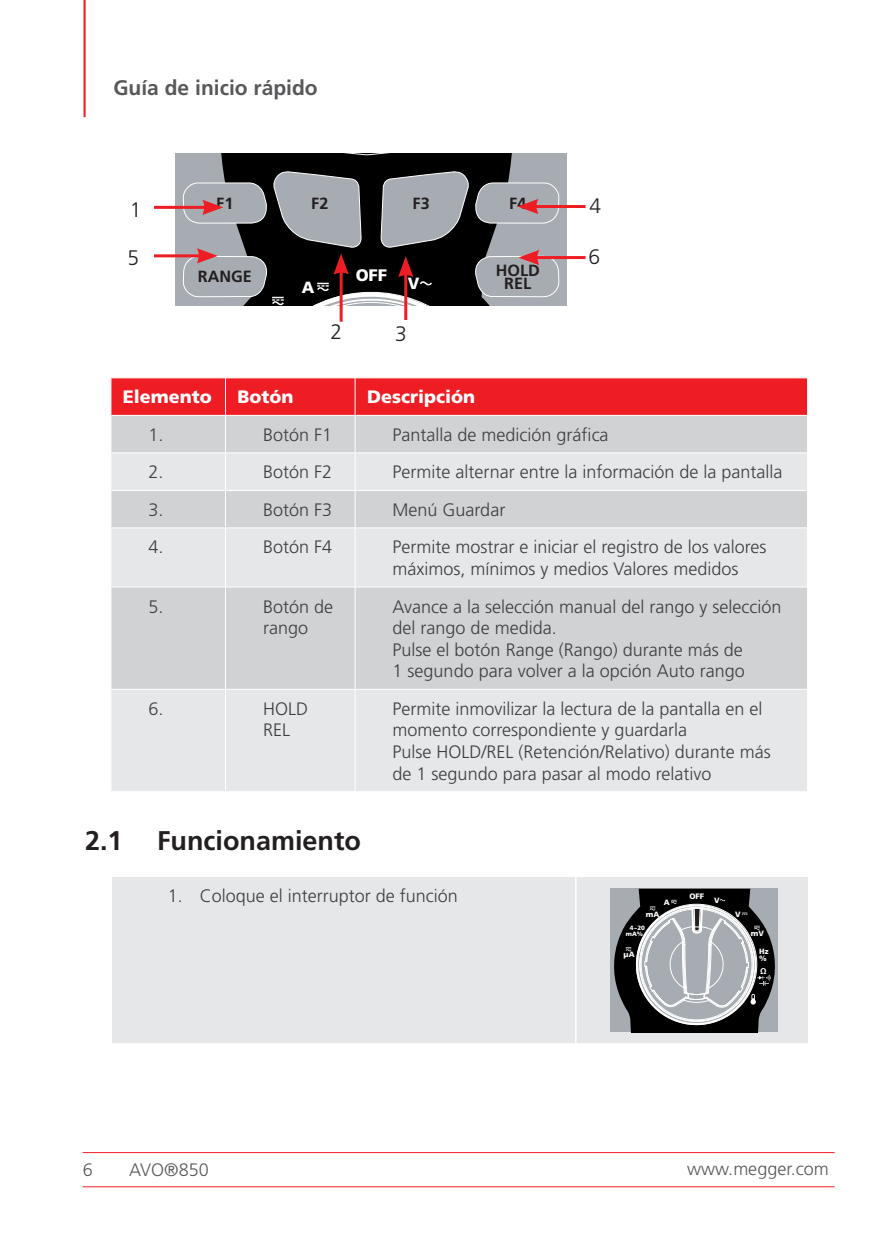
<style>
.page{position:relative;width:893px;height:1259px;background:#fff}
.page>*{position:absolute;margin:0;border:0;box-sizing:border-box;transform-origin:0 0}
.t1{font:700 27px "Frutiger LT Pro";color:#231f20}
.t2{font:700 21px "Frutiger LT Pro";color:#57585a}
.t3{font:300 21px "Frutiger LT Pro";color:#231f20}
.Table_Body_copy{font:300 18px/21.6px "Frutiger LT Pro";color:#3e3e3f}
.TableHeader{font:900 18px "Frutiger LT Pro";color:#fff}
.t4{font:300 18px "Frutiger LT Pro";color:#57585a}
.t5{font:900 16.8px "Frutiger LT Pro";color:#fff}
.t6{font:700 16.2px/13.2px "Frutiger LT Pro";color:#231f20;text-align:center}
.t7{font:900 16.2px "Frutiger LT Pro";color:#fff}
.t8{font:700 8.4px "Frutiger LT Pro";color:#fff}
.t9{font:900 7.8px/6.9px "Frutiger LT Pro";color:#fff}
.t10{font:900 6.3px/5.4px "Frutiger LT Pro";color:#fff}
</style>
<div class="page">
<hr style="left:83px;top:1152px;width:751px;height:1px;background:#ee1d23">
<hr style="left:83px;top:1186px;width:751px;height:1px;background:#ee1d23">
<hr style="left:84px;top:0;width:2px;height:117px;background:#ee1d23">
<svg style="left:175px;top:153px;width:391px;height:153px;background:#494b4e"></svg>
<svg style="left:224px;top:153px;width:286px;height:2px"></svg>
<hr style="left:154px;top:206px;width:53px;height:3px;background:#ee1d23">
<hr style="left:534px;top:205px;width:51px;height:3px;background:#ee1d23">
<hr style="left:154px;top:254px;width:47px;height:3px;background:#ee1d23">
<hr style="left:535px;top:256px;width:50px;height:3px;background:#ee1d23">
<hr style="left:340px;top:270px;width:3px;height:52px;background:#ee1d23">
<hr style="left:404px;top:272px;width:3px;height:48px;background:#ee1d23">
<svg style="left:182px;top:170px;width:378px;height:136px;background:#6c6a6d"></svg>
<div style="left:111px;top:378px;width:696px;height:37px;background:#ee1d23"></div>
<div style="left:111px;top:416px;width:696px;height:36px;background:#d1d2d4"></div>
<svg style="left:111px;top:453px;width:696px;height:338px;background:#dddee0"></svg>
<hr style="left:225px;top:378px;width:1px;height:37px;background:#fff">
<hr style="left:355px;top:378px;width:1px;height:37px;background:#fff">
<hr style="left:225px;top:416px;width:1px;height:36px;background:#fff">
<hr style="left:355px;top:416px;width:1px;height:36px;background:#fff">
<hr style="left:225px;top:453px;width:1px;height:37px;background:#fff">
<hr style="left:355px;top:453px;width:1px;height:37px;background:#fff">
<hr style="left:111px;top:490px;width:114px;height:1px;background:#fff">
<hr style="left:225px;top:490px;width:130px;height:1px;background:#fff">
<hr style="left:225px;top:491px;width:1px;height:36px;background:#fff">
<hr style="left:355px;top:490px;width:452px;height:1px;background:#fff">
<hr style="left:355px;top:491px;width:1px;height:36px;background:#fff">
<hr style="left:111px;top:527px;width:114px;height:1px;background:#fff">
<hr style="left:225px;top:527px;width:130px;height:1px;background:#fff">
<hr style="left:225px;top:528px;width:1px;height:58px;background:#fff">
<hr style="left:355px;top:527px;width:453px;height:1px;background:#fff">
<hr style="left:355px;top:528px;width:1px;height:58px;background:#fff">
<hr style="left:111px;top:586px;width:114px;height:1px;background:#fff">
<hr style="left:225px;top:586px;width:130px;height:1px;background:#fff">
<hr style="left:225px;top:587px;width:1px;height:102px;background:#fff">
<hr style="left:355px;top:586px;width:453px;height:1px;background:#fff">
<hr style="left:355px;top:587px;width:1px;height:102px;background:#fff">
<hr style="left:111px;top:689px;width:114px;height:1px;background:#fff">
<hr style="left:225px;top:689px;width:130px;height:1px;background:#fff">
<hr style="left:225px;top:690px;width:1px;height:101px;background:#fff">
<hr style="left:355px;top:689px;width:452px;height:1px;background:#fff">
<hr style="left:355px;top:690px;width:1px;height:101px;background:#fff">
<div style="left:112px;top:877px;width:696px;height:166px;background:#e6e7e9"></div>
<hr style="left:575px;top:877px;width:2px;height:166px;background:#fff">
<svg style="left:610px;top:888px;width:168px;height:144px;background:#777a7d"></svg>
<p class="t2" style="left:113px;top:75px;width:206px">Guía de inicio rápido</p>
<p class="t6" style="left:311px;top:197px;width:19px">F2</p>
<p class="t6" style="left:413px;top:197px;width:19px">F3</p>
<p class="t6" style="left:509px;top:197px;width:19px">F4</p>
<p class="t6" style="left:216px;top:197px;width:19px">F1</p>
<p class="t3" style="left:130px;top:198px;width:13px">1</p>
<p class="t3" style="left:589px;top:194px;width:13px">4</p>
<p class="t3" style="left:128px;top:245px;width:13px">5</p>
<p class="t3" style="left:588px;top:244px;width:13px">6</p>
<p class="t6" style="left:198px;top:270px;width:55px">RANGE</p>
<p class="t6" style="left:496px;top:264px;width:46px">HOLD<br>REL</p>
<p class="t5" style="left:356px;top:265px;width:33px">OFF</p>
<p class="t7" style="left:302px;top:277px;width:14px">A</p>
<p class="t7" style="left:408px;top:274px;width:13px">V</p>
<p class="t3" style="left:330px;top:319px;width:13px">2</p>
<p class="t3" style="left:395px;top:322px;width:13px">3</p>
<p class="TableHeader" style="left:123px;top:386px;width:91px">Elemento</p>
<p class="TableHeader" style="left:237px;top:386px;width:58px">Botón</p>
<p class="TableHeader" style="left:367px;top:386px;width:110px">Descripción</p>
<p class="Table_Body_copy" style="left:148px;top:424px;width:17px">1.</p>
<p class="Table_Body_copy" style="left:263px;top:424px;width:71px">Botón F1</p>
<p class="Table_Body_copy" style="left:393px;top:424px;width:218px">Pantalla de medición gráfica</p>
<p class="Table_Body_copy" style="left:148px;top:461px;width:17px">2.</p>
<p class="Table_Body_copy" style="left:263px;top:461px;width:71px">Botón F2</p>
<p class="Table_Body_copy" style="left:393px;top:461px;width:391px">Permite alternar entre la información de la pantalla</p>
<p class="Table_Body_copy" style="left:148px;top:499px;width:17px">3.</p>
<p class="Table_Body_copy" style="left:263px;top:499px;width:71px">Botón F3</p>
<p class="Table_Body_copy" style="left:393px;top:499px;width:114px">Menú Guardar</p>
<p class="Table_Body_copy" style="left:148px;top:536px;width:17px">4.</p>
<p class="Table_Body_copy" style="left:263px;top:536px;width:71px">Botón F4</p>
<p class="Table_Body_copy" style="left:393px;top:536px;width:376px">Permite mostrar e iniciar el registro de los valores máximos, mínimos y medios Valores medidos</p>
<p class="Table_Body_copy" style="left:148px;top:595px;width:17px">5.</p>
<p class="Table_Body_copy" style="left:263px;top:595px;width:72px">Botón de rango</p>
<p class="Table_Body_copy" style="left:393px;top:595px;width:390px">Avance a la selección manual del rango y selección del rango de medida.</p>
<p class="Table_Body_copy" style="left:393px;top:639px;width:354px">Pulse el botón Range (Rango) durante más de<br>1 segundo para volver a la opción Auto rango</p>
<p class="Table_Body_copy" style="left:148px;top:698px;width:17px">6.</p>
<p class="Table_Body_copy" style="left:263px;top:698px;width:47px">HOLD</p>
<p class="Table_Body_copy" style="left:263px;top:719px;width:28px">REL</p>
<p class="Table_Body_copy" style="left:393px;top:698px;width:371px">Permite inmovilizar la lectura de la pantalla en el momento correspondiente y guardarla</p>
<p class="Table_Body_copy" style="left:393px;top:741px;width:380px">Pulse HOLD/REL (Retención/Relativo) durante más de 1 segundo para pasar al modo relativo</p>
<p class="t1" style="left:85px;top:824px;width:39px">2.1</p>
<p class="t1" style="left:157px;top:824px;width:206px">Funcionamiento</p>
<p class="Table_Body_copy" style="left:168px;top:885px;width:292px">1. Coloque el interruptor de función</p>
<p class="t9" style="left:689px;top:893px;width:16px">OFF</p>
<p class="t9" style="left:664px;top:898px;width:7px">A</p>
<p class="t9" style="left:714px;top:897px;width:7px">V</p>
<p class="t9" style="left:646px;top:910px;width:15px">mA</p>
<p class="t10" style="left:626px;top:925px;width:21px;text-indent:4px">4~20 mA%</p>
<p class="t9" style="left:624px;top:951px;width:13px">µA</p>
<p class="t9" style="left:735px;top:910px;width:7px">V</p>
<p class="t9" style="left:751px;top:930px;width:15px">mV</p>
<p class="t9" style="left:759px;top:947px;width:11px">Hz %</p>
<p class="t8" style="left:760px;top:966px;width:8px">Ω</p>
<p class="t4" style="left:83px;top:1159px;width:12px">6</p>
<p class="t4" style="left:129px;top:1158px;width:81px">AVO®850</p>
<p class="t4" style="left:687px;top:1158px;width:143px">www.megger.com</p>
</div>
